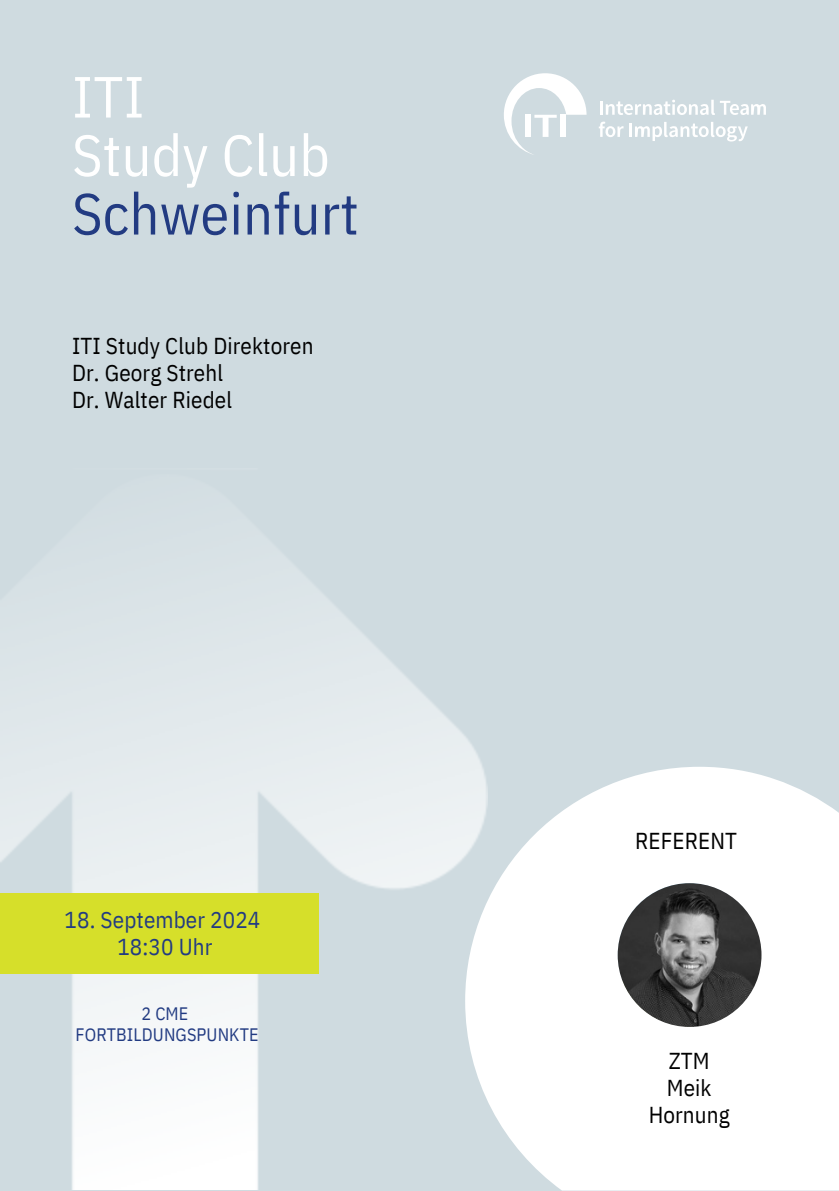
<style>
.page{position:relative;width:839px;height:1191px;background:#fff}
.page>*{position:absolute;margin:0;border:0;box-sizing:border-box;transform-origin:0 0}
.t1{font:58px/58.4px "IBM Plex Sans Cond";letter-spacing:.005em;color:#fff}
.t2{font:23px/27px "IBM Plex Sans Cond";letter-spacing:.005em;color:#000}
.t3{font:23px/27px "IBM Plex Sans Cond";letter-spacing:.005em;color:#223b82;text-align:center}
.t4{font:18px/21px "IBM Plex Sans Cond";letter-spacing:.005em;color:#223b82;text-align:center}
.s1{color:#223b82}
</style>
<div class="page">
<div style="left:0;top:0;width:838px;height:1191px;background:#cfdbe0"></div>
<img style="left:0;top:555px;width:482px;height:635px">
<div style="left:0;top:894px;width:319px;height:80px;background:#d6df2a"></div>
<svg style="left:465px;top:767px;width:373px;height:424px;fill:#fff"></svg>
<div style="left:639px;top:829px;width:100px;height:100px;background:#fff;border-radius:50%"></div>
<div style="left:639px;top:998px;width:100px;height:99px;background:#fff;border-radius:50%"></div>
<svg style="left:504px;top:73px;width:82px;height:82px"></svg>
<svg style="left:600px;top:100px;width:166px;height:15px"></svg>
<svg style="left:599px;top:122px;width:24px;height:15px"></svg>
<svg style="left:629px;top:122px;width:118px;height:20px"></svg>
<img style="left:617px;top:883px;width:144px;height:144px;border-radius:50%">
<h3 class="t1" style="left:72px;top:67px;width:288px">ITI<br>Study Club<br><span class="s1">Schweinfurt</span></h3>
<h3 class="t2" style="left:72px;top:332px;width:243px">ITI Study Club Direktoren<br>Dr. Georg Strehl<br>Dr. Walter Riedel</h3>
<p class="t3" style="left:65px;top:906px;width:197px">18. September 2024<br>18:30 Uhr</p>
<p class="t4" style="left:76px;top:1002px;width:184px">2 CME<br>FORTBILDUNGSPUNKTE</p>
<p class="t2" style="left:635px;top:827px;width:103px">REFERENT</p>
<h2 class="t2" style="left:648px;top:1047px;width:83px;text-align:center">ZTM<br>Meik<br>Hornung</h2>
</div>
